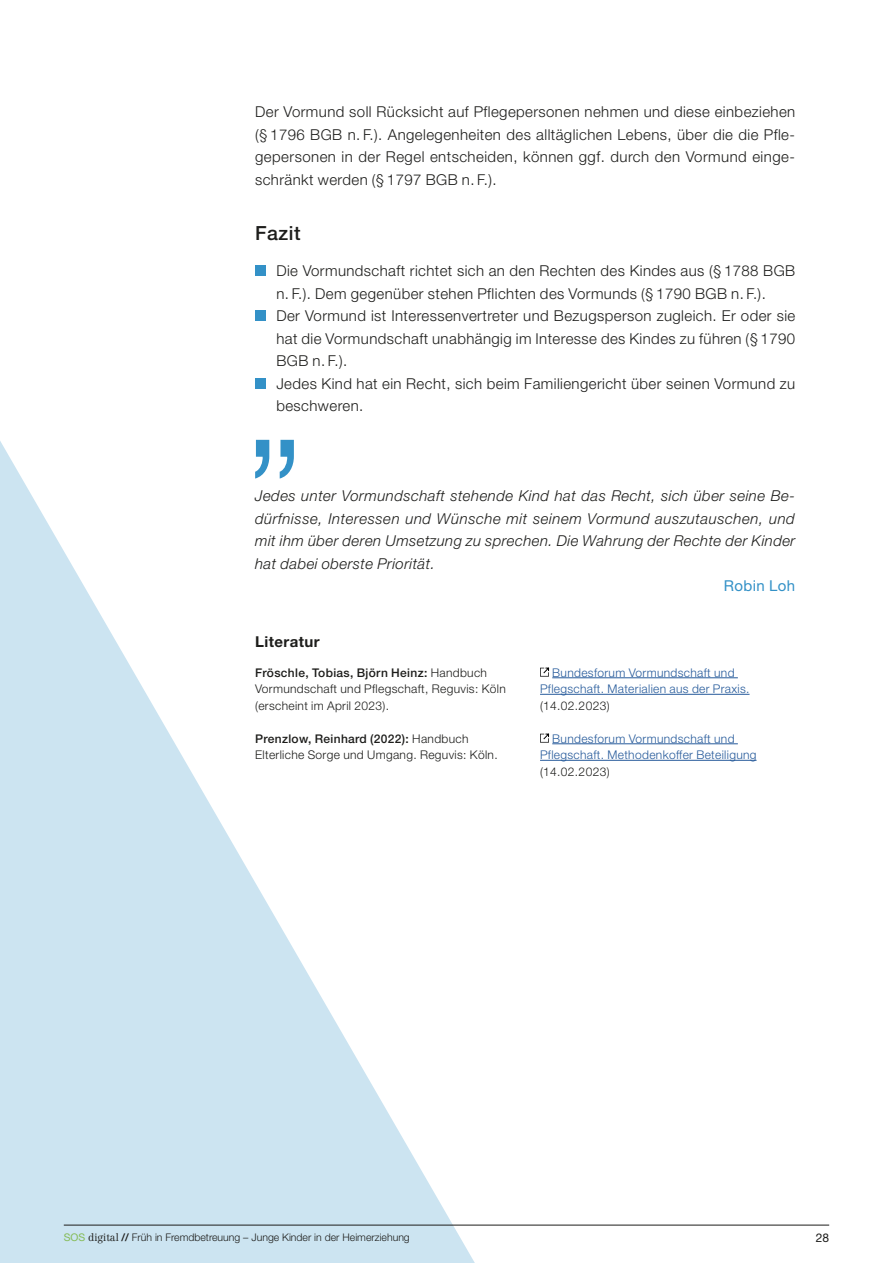
<style>
.page{position:relative;width:893px;height:1263px;background:#fff}
.page>*{position:absolute;margin:0;border:0;box-sizing:border-box;transform-origin:0 0}
.NEU_Headline_Ü3{font:500 19.5px "Helvetica Neue LT Std";letter-spacing:.03em;color:#1d1d1b}
.NEU_Fließtext_Blocks{font:300 15px/22.5px "Helvetica Neue LT Std";letter-spacing:.03em;color:#1d1d1b;text-align:justify}
.NEU_Zitat{font:italic 300 15px/22.5px "Helvetica Neue LT Std";letter-spacing:.03em;color:#1d1d1b;text-align:justify}
.NEU_Headline_Ü4_Lite{font:700 15px "Helvetica Neue LT Std";letter-spacing:.03em;color:#1d1d1b}
.NEU_Zitat_Autor{font:15px "Helvetica Neue LT Std";letter-spacing:.03em;color:#3391c7}
.NEU_Literatur{font:300 12px/16.5px "Helvetica Neue LT Std";letter-spacing:.03em;color:#1d1d1b}
.NEU_Literatur-2{font:300 12px/16.5px "Helvetica Neue LT Std";letter-spacing:.03em;color:#275b9b}
.t1{font:12px "Helvetica Neue LT Std";color:#1d1d1b}
.t2{font:300 10.5px "Helvetica Neue LT Std";color:#1d1d1b}
.s1{font-weight:500}
.s2{color:#1d1d1b}
.s3{font-weight:400;color:#84bb55}
.s4{font-family:"Centennial LT Std"}
</style>
<div class="page">
<div style="left:255px;top:265px;width:11px;height:11px;background:#3391c7"></div>
<div style="left:255px;top:310px;width:11px;height:11px;background:#3391c7"></div>
<div style="left:255px;top:378px;width:11px;height:11px;background:#3391c7"></div>
<hr style="left:552px;top:677px;width:186px;height:1px;background:#275b9b">
<hr style="left:540px;top:694px;width:209px;height:1px;background:#275b9b">
<hr style="left:552px;top:743px;width:186px;height:1px;background:#275b9b">
<hr style="left:540px;top:760px;width:217px;height:1px;background:#275b9b">
<svg style="left:540px;top:667px;width:10px;height:10px"></svg>
<svg style="left:540px;top:733px;width:10px;height:10px"></svg>
<svg style="left:0;top:440px;width:475px;height:823px;fill:#cde4f1"></svg>
<hr style="left:64px;top:1225px;width:765px;height:1px;background:#1d1d1b">
<p class="NEU_Fließtext_Blocks" style="left:255px;top:100px;width:542px">Der Vormund soll Rücksicht auf Pflegepersonen nehmen und diese einbeziehen (§ 1796 BGB n. F.). Angelegenheiten des alltäglichen Lebens, über die die Pfle&shy;gepersonen in der Regel entscheiden, können ggf. durch den Vormund einge&shy;schränkt werden (§ 1797 BGB n. F.).</p>
<p class="NEU_Headline_Ü3" style="left:255px;top:221px;width:47px">Fazit</p>
<p class="NEU_Fließtext_Blocks" style="left:276px;top:259px;width:520px">Die Vormundschaft richtet sich an den Rechten des Kindes aus (§ 1788 BGB n. F.). Dem gegenüber stehen Pflichten des Vormunds (§ 1790 BGB n. F.).</p>
<p class="NEU_Fließtext_Blocks" style="left:276px;top:304px;width:520px">Der Vormund ist Interessenvertreter und Bezugsperson zugleich. Er oder sie hat die Vormundschaft unabhängig im Interesse des Kindes zu führen (§ 1790<br>BGB n. F.).</p>
<p class="NEU_Fließtext_Blocks" style="left:276px;top:372px;width:520px">Jedes Kind hat ein Recht, sich beim Familiengericht über seinen Vormund zu beschweren.</p>
<p class="NEU_Zitat" style="left:255px;top:484px;width:542px">Jedes unter Vormundschaft stehende Kind hat das Recht, sich über seine Be&shy;dürfnisse, Interessen und Wünsche mit seinem Vormund auszutauschen, und mit ihm über deren Umsetzung zu sprechen. Die Wahrung der Rechte der Kinder hat dabei oberste Priorität.</p>
<p class="NEU_Zitat_Autor" style="left:724px;top:577px;width:73px">Robin Loh</p>
<p class="NEU_Headline_Ü4_Lite" style="left:255px;top:632px;width:66px">Literatur</p>
<p class="NEU_Literatur" style="left:255px;top:664px;width:252px"><span class="s1">Fröschle, Tobias, Björn Heinz:</span> Handbuch<br>Vormundschaft und Pflegschaft, Reguvis: Köln (erscheint im April 2023).</p>
<p class="NEU_Literatur" style="left:255px;top:730px;width:244px"><span class="s1">Prenzlow, Reinhard (2022):</span> Handbuch<br>Elterliche Sorge und Umgang. Reguvis: Köln.</p>
<p class="NEU_Literatur-2" style="left:540px;top:664px;width:211px;text-indent:12px">Bundesforum Vormundschaft und<br>Pflegschaft. Materialien aus der Praxis. <span class="s2">(14.02.2023)</span></p>
<p class="NEU_Literatur-2" style="left:540px;top:730px;width:218px;text-indent:12px">Bundesforum Vormundschaft und<br>Pflegschaft. Methodenkoffer Beteiligung <span class="s2">(14.02.2023)</span></p>
<p class="t2" style="left:64px;top:1231px;width:348px"><span class="s3">SOS</span> <span class="s4">digital</span> <span class="s1">//</span> Früh in Fremdbetreuung – Junge Kinder in der Heimerziehung</p>
<p class="t1" style="left:816px;top:1230px;width:15px">28</p>
</div>
